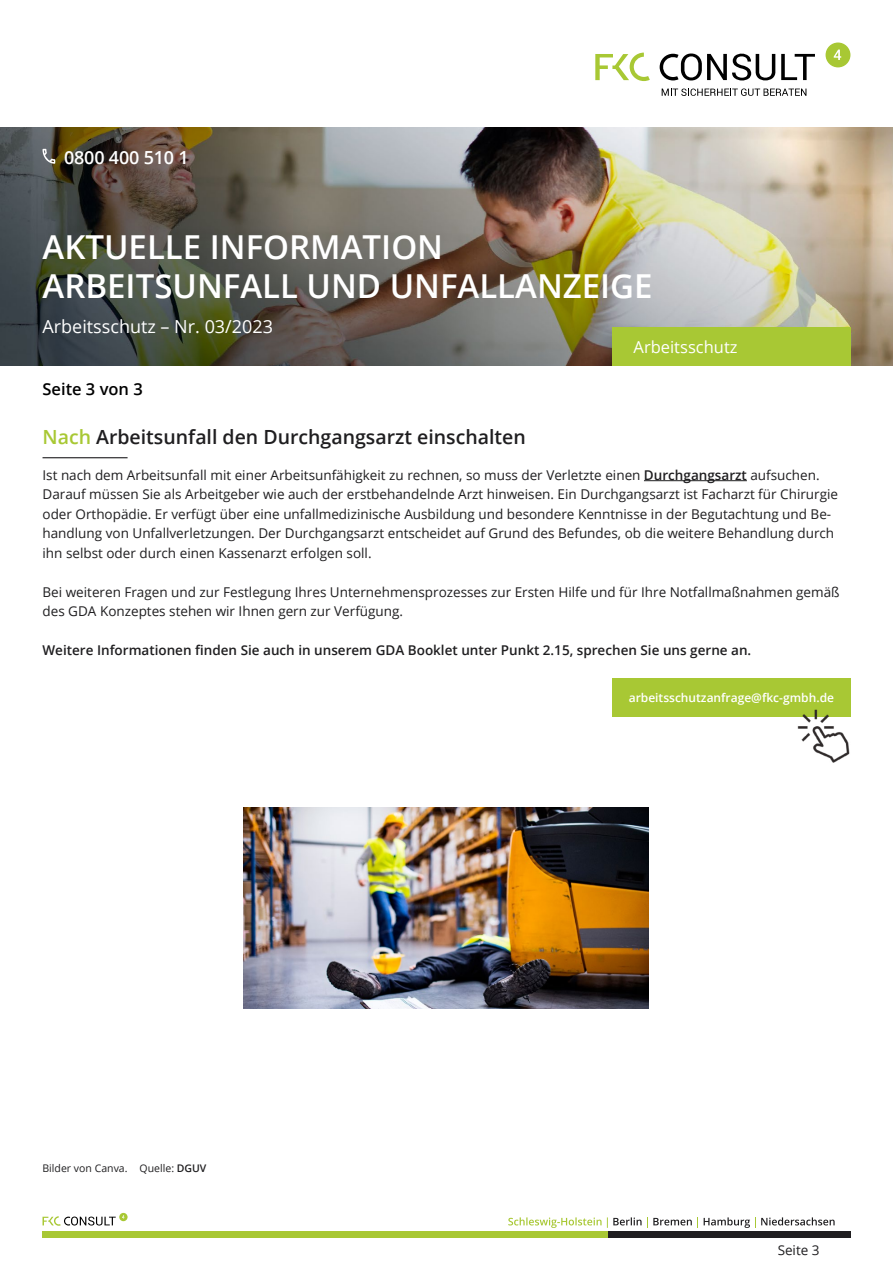
<style>
.page{position:relative;width:893px;height:1263px;background:#fff}
.page>*{position:absolute;margin:0;border:0;box-sizing:border-box;transform-origin:0 0}
.t1{font:600 33px/39px "Open Sans";color:#fff}
.t2{font:600 19.5px "Open Sans";color:#1f1e20}
.t3{font:18px "Open Sans";color:#fff}
.t4{font:600 18px "Open Sans";letter-spacing:-.01em;color:#fff}
.t5{font:16.5px "Open Sans";color:#fff}
.t6{font:600 16.5px "Open Sans";color:#000}
.t7{font:13.5px/19.5px "Open Sans";color:#1f1e20}
.t8{font:600 13.5px "Open Sans";color:#1f1e20}
.t9{font:600 12px "Open Sans";color:#fff}
.t10{font:10.5px "Open Sans";color:#1f1e20}
.s1{color:#a8c834}
.s2{font-weight:600}
</style>
<div class="page">
<svg style="left:595px;top:53px;width:55px;height:28px"></svg>
<svg style="left:660px;top:53px;width:115px;height:28px"></svg>
<svg style="left:781px;top:54px;width:34px;height:26px"></svg>
<div style="left:825px;top:43px;width:25px;height:24px;background:#a8c834;border-radius:50%"></div>
<svg style="left:834px;top:50px;width:7px;height:10px"></svg>
<svg style="left:662px;top:88px;width:144px;height:8px"></svg>
<svg style="left:43px;top:1216px;width:73px;height:10px"></svg>
<svg style="left:119px;top:1213px;width:9px;height:8px"></svg>
<div style="left:43px;top:1231px;width:578px;height:6px;background:#a8c834"></div>
<div style="left:608px;top:1231px;width:242px;height:6px;background:#1f1e20"></div>
<svg style="left:704px;top:1217px;width:131px;height:11px"></svg>
<svg style="left:508px;top:1217px;width:190px;height:11px"></svg>
<img style="left:0;top:128px;width:893px;height:238px">
<div style="left:612px;top:327px;width:238px;height:39px;background:#a8c834"></div>
<svg style="left:43px;top:149px;width:12px;height:15px"></svg>
<hr style="left:43px;top:457px;width:85px;height:1px;background:#1f1e20">
<hr style="left:644px;top:480px;width:103px;height:1px;background:#1f1e20">
<div style="left:612px;top:678px;width:238px;height:38px;background:#a8c834"></div>
<img style="left:797px;top:709px;width:53px;height:54px">
<img style="left:244px;top:808px;width:405px;height:200px">
<h3 class="t4" style="left:64px;top:145px;width:126px">0800 400 510 1</h3>
<h1 class="t1" style="left:43px;top:227px;width:612px">AKTUELLE INFORMATION<br>ARBEITSUNFALL UND UNFALLANZEIGE</h1>
<h3 class="t3" style="left:43px;top:314px;width:232px">Arbeitsschutz – Nr. 03/2023</h3>
<p class="t5" style="left:634px;top:336px;width:105px">Arbeitsschutz</p>
<p class="t6" style="left:43px;top:378px;width:102px">Seite 3 von 3</p>
<h2 class="t2" style="left:43px;top:424px;width:485px"><span class="s1">Nach</span> Arbeitsunfall den Durchgangsarzt einschalten</h2>
<p class="t7" style="left:43px;top:465px;width:797px">Ist nach dem Arbeitsunfall mit einer Arbeitsunfähigkeit zu rechnen, so muss der Verletzte einen <span class="s2">Durchgangsarzt</span> aufsuchen.<br>Darauf müssen Sie als Arbeitgeber wie auch der erstbehandelnde Arzt hinweisen. Ein Durchgangsarzt ist Facharzt für Chirurgie oder Orthopädie. Er verfügt über eine unfallmedizinische Ausbildung und besondere Kenntnisse in der Begutachtung und Be&shy;handlung von Unfallverletzungen. Der Durchgangsarzt entscheidet auf Grund des Befundes, ob die weitere Behandlung durch ihn selbst oder durch einen Kassenarzt erfolgen soll.</p>
<p class="t7" style="left:43px;top:582px;width:799px">Bei weiteren Fragen und zur Festlegung Ihres Unternehmensprozesses zur Ersten Hilfe und für Ihre Notfallmaßnahmen gemäß des GDA Konzeptes stehen wir Ihnen gern zur Verfügung.</p>
<p class="t8" style="left:43px;top:641px;width:710px">Weitere Informationen finden Sie auch in unserem GDA Booklet unter Punkt 2.15, sprechen Sie uns gerne an.</p>
<p class="t10" style="left:43px;top:1161px;width:165px">Bilder von Canva. Quelle: <span class="s2">DGUV</span></p>
<p class="t9" style="left:629px;top:689px;width:207px">arbeitsschutzanfrage@fkc-gmbh.de</p>
<p class="t7" style="left:778px;top:1240px;width:43px">Seite 3</p>
</div>
